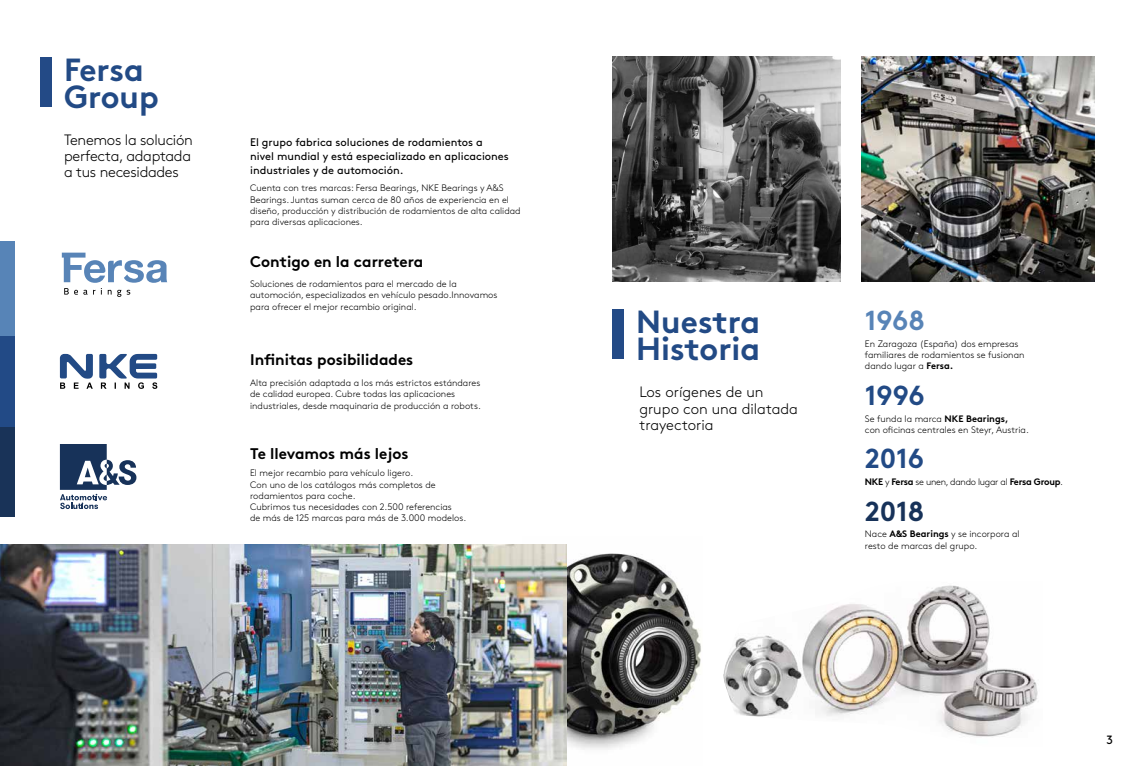
<style>
.page{position:relative;width:1134px;height:766px;background:#fff}
.page>*{position:absolute;margin:0;border:0;box-sizing:border-box;transform-origin:0 0}
.t1{font:700 32px/27px "Brown Std";color:#224a85}
.t2{font:700 27.5px "Brown Std";color:#224a85}
.t3{font:700 27.5px "Brown Std";color:#5884b7}
.t4{font:700 27.5px "Brown Std";color:#173259}
.t5{font:700 15.4px "Brown Std";color:#000}
.t6{font:300 15px/16px "Brown Std";letter-spacing:-.015em;color:#000;text-align:justify}
.t7{font:12px "Brown Std";color:#000}
.t8{font:11px/14px "Brown Std";color:#000}
.t9{font:300 9.4px/11.2px "Brown Std";color:#000}
.t10{font:300 9.4px "Brown Std";letter-spacing:-.03em;color:#000}
.s1{font-weight:700}
</style>
<div class="page">
<img style="left:567px;top:553px;width:134px;height:196px">
<div style="left:40px;top:57px;width:12px;height:49px;background:#234a86"></div>
<div style="left:612px;top:309px;width:12px;height:50px;background:#234a86"></div>
<svg style="left:62px;top:252px;width:105px;height:45px"></svg>
<svg style="left:60px;top:354px;width:33px;height:34px"></svg>
<svg style="left:99px;top:354px;width:58px;height:35px"></svg>
<svg style="left:60px;top:444px;width:76px;height:65px"></svg>
<div style="left:0;top:426px;width:14px;height:91px;background:#193358"></div>
<div style="left:0;top:336px;width:14px;height:91px;background:#224a86"></div>
<div style="left:0;top:241px;width:14px;height:95px;background:#5784b7"></div>
<img style="left:0;top:544px;width:567px;height:221px">
<img style="left:723px;top:585px;width:315px;height:152px">
<img style="left:861px;top:57px;width:233px;height:224px">
<img style="left:612px;top:57px;width:228px;height:224px">
<h1 class="t1" style="left:64px;top:56px;width:96px">Fersa<br>Group</h1>
<h3 class="t6" style="left:64px;top:132px;width:130px">Tenemos la solución perfecta, adaptada a tus necesidades</h3>
<p class="t8" style="left:250px;top:135px;width:260px">El grupo fabrica soluciones de rodamientos a nivel mundial y está especializado en aplicaciones industriales y de automoción.</p>
<p class="t9" style="left:250px;top:183px;width:272px">Cuenta con tres marcas: Fersa Bearings, NKE Bearings y A&amp;S Bearings. Juntas suman cerca de 80 años de experiencia en el diseño, producción y distribución de rodamientos de alta calidad para diversas aplicaciones.</p>
<h3 class="t5" style="left:250px;top:252px;width:175px">Contigo en la carretera</h3>
<p class="t9" style="left:250px;top:278px;width:249px">Soluciones de rodamientos para el mercado de la automoción, especializados en vehículo pesado.Innovamos para ofrecer el mejor recambio original.</p>
<h3 class="t5" style="left:250px;top:350px;width:165px">Infinitas posibilidades</h3>
<p class="t9" style="left:250px;top:377px;width:232px">Alta precisión adaptada a los más estrictos estándares de calidad europea. Cubre todas las aplicaciones industriales, desde maquinaria de producción a robots.</p>
<h3 class="t5" style="left:250px;top:444px;width:160px">Te llevamos más lejos</h3>
<p class="t9" style="left:250px;top:467px;width:218px">El mejor recambio para vehículo ligero.<br>Con uno de los catálogos más completos de rodamientos para coche.<br>Cubrimos tus necesidades con 2.500 referencias<br>de más de 125 marcas para más de 3.000 modelos.</p>
<h1 class="t1" style="left:636px;top:308px;width:125px">Nuestra<br>Historia</h1>
<h3 class="t6" style="left:639px;top:384px;width:160px;text-align:left">Los orígenes de un grupo con una dilatada trayectoria</h3>
<h2 class="t3" style="left:865px;top:303px;width:61px">1968</h2>
<p class="t9" style="left:865px;top:338px;width:161px">En Zaragoza (España) dos empresas familiares de rodamientos se fusionan dando lugar a <span class="s1">Fersa.</span></p>
<h2 class="t2" style="left:865px;top:378px;width:61px">1996</h2>
<p class="t9" style="left:865px;top:413px;width:165px">Se funda la marca <span class="s1">NKE Bearings,<br></span>con oficinas centrales en Steyr, Austria.</p>
<h2 class="t2" style="left:865px;top:441px;width:61px">2016</h2>
<p class="t10" style="left:865px;top:476px;width:200px"><span class="s1">NKE</span> y <span class="s1">Fersa</span> se unen, dando lugar al <span class="s1">Fersa Group</span>.</p>
<h2 class="t4" style="left:865px;top:494px;width:61px">2018</h2>
<p class="t9" style="left:865px;top:528px;width:156px">Nace <span class="s1">A&amp;S Bearings</span> y se incorpora al resto de marcas del grupo.</p>
<p class="t7" style="left:1106px;top:732px;width:8px">3</p>
</div>
